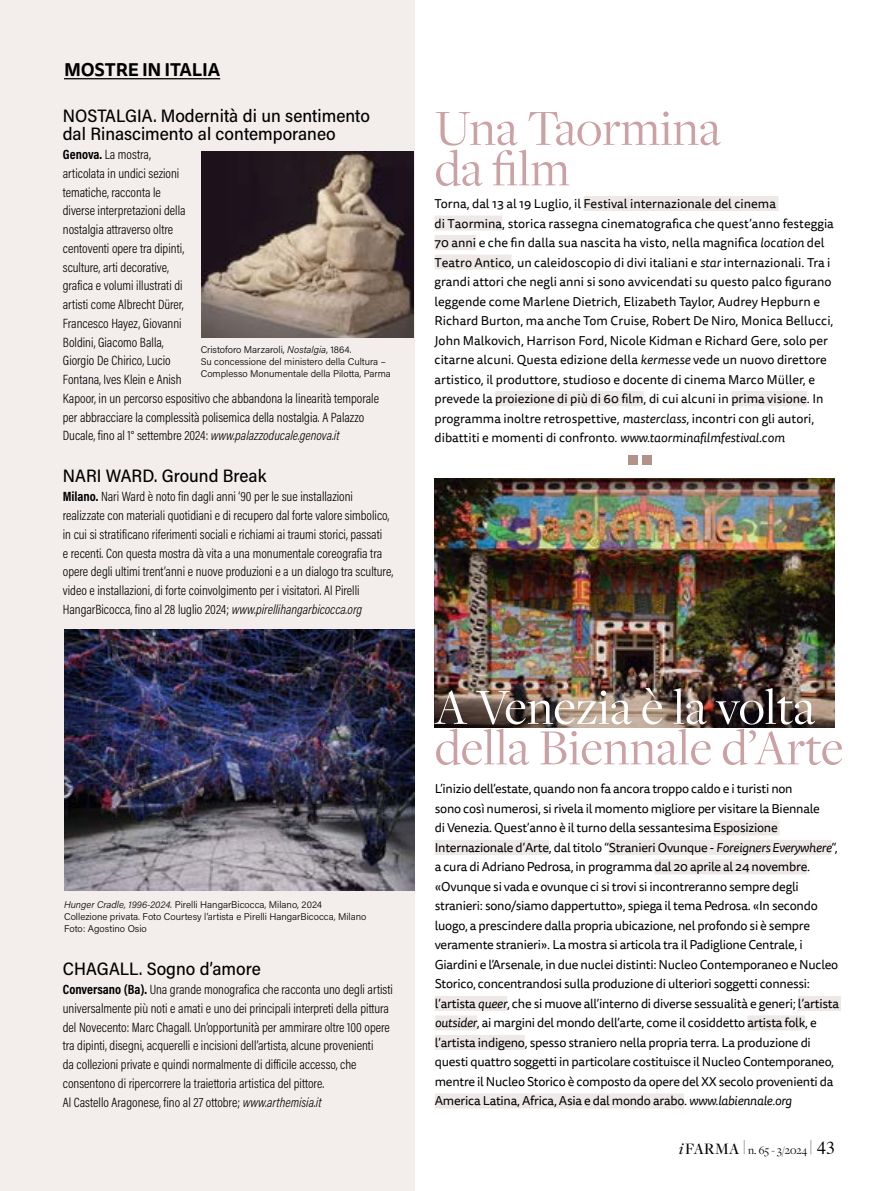
<style>
.page{position:relative;width:893px;height:1191px;background:#fff}
.page>*{position:absolute;margin:0;border:0;box-sizing:border-box;transform-origin:0 0}
.t1{font:52.5px/40.5px "Freight Disp Pro";color:#cba1a4}
.t2{font:52.5px "Freight Disp Pro";color:#fff}
.t3{font:500 18px/18px "Acumin Pro Semi Cond";color:#000}
.t4{font:700 18px "Tisa Sans Pro";letter-spacing:-.01em;color:#000}
.t5{font:300 13.5px/18.8px "Acumin Pro Cond";color:#000}
.t6{font:12.75px/19.5px "Tisa Sans Pro";letter-spacing:-.02em;color:#000}
.t7{font:12.75px/19.5px "Tisa Sans Pro";color:#000}
.t8{font:12px "Freight Disp Pro";color:#000}
.t9{font:300 9.75px/12px "Acumin Pro";color:#000}
.s1{font-weight:700}
.s2{font-style:italic}
.s3{font-weight:500;font-style:italic;font-size:16.5px}
.s4{font-weight:500;font-size:16.5px}
.s5{font-family:"Times";font-size:18px}
</style>
<div class="page">
<div style="left:628px;top:455px;width:9px;height:10px;background:#b29289"></div>
<div style="left:643px;top:455px;width:9px;height:10px;background:#b29289"></div>
<div style="left:0;top:0;width:414px;height:1191px;background:#f3edec"></div>
<hr style="left:64px;top:78px;width:156px;height:1px;background:#000">
<div style="left:713px;top:820px;width:67px;height:15px;background:#eee8e6"></div>
<div style="left:435px;top:840px;width:114px;height:15px;background:#eee8e6"></div>
<div style="left:609px;top:840px;width:223px;height:15px;background:#eee8e6"></div>
<div style="left:654px;top:859px;width:153px;height:15px;background:#eee8e6"></div>
<div style="left:435px;top:996px;width:72px;height:15px;background:#eee8e6"></div>
<div style="left:798px;top:996px;width:43px;height:15px;background:#eee8e6"></div>
<div style="left:435px;top:1015px;width:42px;height:15px;background:#eee8e6"></div>
<div style="left:747px;top:1015px;width:58px;height:15px;background:#eee8e6"></div>
<div style="left:435px;top:1035px;width:90px;height:15px;background:#eee8e6"></div>
<div style="left:435px;top:1093px;width:249px;height:15px;background:#eee8e6"></div>
<div style="left:584px;top:196px;width:194px;height:15px;background:#eee8e6"></div>
<div style="left:435px;top:215px;width:67px;height:15px;background:#eee8e6"></div>
<div style="left:435px;top:235px;width:41px;height:15px;background:#eee8e6"></div>
<div style="left:435px;top:254px;width:77px;height:15px;background:#eee8e6"></div>
<div style="left:495px;top:391px;width:149px;height:15px;background:#eee8e6"></div>
<div style="left:731px;top:391px;width:76px;height:15px;background:#eee8e6"></div>
<img style="left:435px;top:478px;width:399px;height:249px">
<img style="left:64px;top:630px;width:350px;height:260px">
<img style="left:202px;top:151px;width:212px;height:187px">
<h2 class="t4" style="left:64px;top:57px;width:158px">MOSTRE IN ITALIA</h2>
<h2 class="t3" style="left:63px;top:106px;width:309px">NOSTALGIA. Modernità di un sentimento dal Rinascimento al contemporaneo</h2>
<p class="t5" style="left:63px;top:145px;width:318px"><span class="s1">Genova.</span> La mostra,<br>articolata in undici sezioni<br>tematiche, racconta le<br>diverse interpretazioni della<br>nostalgia attraverso oltre<br>centoventi opere tra dipinti,<br>sculture, arti decorative,<br>grafica e volumi illustrati di<br>artisti come Albrecht Dürer,<br>Francesco Hayez, Giovanni<br>Boldini, Giacomo Balla,<br>Giorgio De Chirico, Lucio<br>Fontana, Ives Klein e Anish<br>Kapoor, in un percorso espositivo che abbandona la linearità temporale per abbracciare la complessità polisemica della nostalgia. A Palazzo Ducale, fino al 1° settembre 2024: <span class="s2">www.palazzoducale.genova.it</span></p>
<h2 class="t3" style="left:63px;top:466px;width:205px">NARI WARD. Ground Break</h2>
<p class="t5" style="left:63px;top:487px;width:332px"><span class="s1">Milano.</span> Nari Ward è noto fin dagli anni ‘90 per le sue installazioni realizzate con materiali quotidiani e di recupero dal forte valore simbolico, in cui si stratificano riferimenti sociali e richiami ai traumi storici, passati<br>e recenti. Con questa mostra dà vita a una monumentale coreografia tra opere degli ultimi trent’anni e nuove produzioni e a un dialogo tra sculture, video e installazioni, di forte coinvolgimento per i visitatori. Al Pirelli HangarBicocca, fino al 28 luglio 2024; <span class="s2">www.pirellihangarbicocca.org</span></p>
<p class="t9" style="left:201px;top:343px;width:192px">Cristoforo Marzaroli, <span class="s2">Nostalgia</span>, 1864.<br>Su concessione del ministero della Cultura –<br>Complesso Monumentale della Pilotta, Parma</p>
<p class="t9" style="left:64px;top:898px;width:304px"><span class="s2">Hunger Cradle, 1996-2024.</span> Pirelli HangarBicocca, Milano, 2024<br>Collezione privata. Foto Courtesy l’artista e Pirelli HangarBicocca, Milano<br>Foto: Agostino Osio</p>
<h2 class="t3" style="left:63px;top:959px;width:199px">CHAGALL. Sogno d’amore</h2>
<p class="t5" style="left:63px;top:980px;width:332px"><span class="s1">Conversano (Ba).</span> Una grande monografica che racconta uno degli artisti universalmente più noti e amati e uno dei principali interpreti della pittura del Novecento: Marc Chagall. Un’opportunità per ammirare oltre 100 opere tra dipinti, disegni, acquerelli e incisioni dell’artista, alcune provenienti<br>da collezioni private e quindi normalmente di difficile accesso, che consentono di ripercorrere la traiettoria artistica del pittore.<br>Al Castello Aragonese, fino al 27 ottobre; <span class="s2">www.arthemisia.it</span></p>
<h1 class="t1" style="left:435px;top:106px;width:287px">Una Taormina da film</h1>
<p class="t7" style="left:435px;top:194px;width:401px">Torna, dal 13 al 19 Luglio, il Festival internazionale del cinema<br>di Taormina, storica rassegna cinematografica che quest’anno festeggia 70 anni e che fin dalla sua nascita ha visto, nella magnifica <span class="s2">location</span> del Teatro Antico, un caleidoscopio di divi italiani e <span class="s2">star</span> internazionali. Tra i grandi attori che negli anni si sono avvicendati su questo palco figurano leggende come Marlene Dietrich, Elizabeth Taylor, Audrey Hepburn e Richard Burton, ma anche Tom Cruise, Robert De Niro, Monica Bellucci, John Malkovich, Harrison Ford, Nicole Kidman e Richard Gere, solo per citarne alcuni. Questa edizione della <span class="s2">kermesse</span> vede un nuovo direttore artistico, il produttore, studioso e docente di cinema Marco Müller, e prevede la proiezione di più di 60 film, di cui alcuni in prima visione. In programma inoltre retrospettive, <span class="s2">masterclass</span>, incontri con gli autori, dibattiti e momenti di confronto. <span class="s2">www.taorminafilmfestival.com</span></p>
<h1 class="t2" style="left:435px;top:673px;width:382px">A Venezia è la volta</h1>
<h1 class="t1" style="left:435px;top:725px;width:410px">della Biennale d’Arte</h1>
<p class="t6" style="left:435px;top:779px;width:406px">L’inizio dell’estate, quando non fa ancora troppo caldo e i turisti non<br>sono così numerosi, si rivela il momento migliore per visitare la Biennale<br>di Venezia. Quest’anno è il turno della sessantesima Esposizione Internazionale d’Arte, dal titolo “Stranieri Ovunque - <span class="s2">Foreigners Everywhere</span>”, a cura di Adriano Pedrosa, in programma dal 20 aprile al 24 novembre. «Ovunque si vada e ovunque ci si trovi si incontreranno sempre degli stranieri: sono/siamo dappertutto», spiega il tema Pedrosa. «In secondo luogo, a prescindere dalla propria ubicazione, nel profondo si è sempre veramente stranieri». La mostra si articola tra il Padiglione Centrale, i Giardini e l’Arsenale, in due nuclei distinti: Nucleo Contemporaneo e Nucleo Storico, concentrandosi sulla produzione di ulteriori soggetti connessi: l’artista <span class="s2">queer</span>, che si muove all’interno di diverse sessualità e generi; l’artista <span class="s2">outsider</span>, ai margini del mondo dell’arte, come il cosiddetto artista folk, e l’artista indigeno, spesso straniero nella propria terra. La produzione di questi quattro soggetti in particolare costituisce il Nucleo Contemporaneo, mentre il Nucleo Storico è composto da opere del XX secolo provenienti da America Latina, Africa, Asia e dal mondo arabo. <span class="s2">www.labiennale.org</span></p>
<p class="t8" style="left:679px;top:1142px;width:157px"><span class="s3">i</span><span class="s4">FARMA</span> <sup>|</sup> n. 65 - 3/2024 <sup>|</sup> <span class="s5">43</span></p>
</div>
